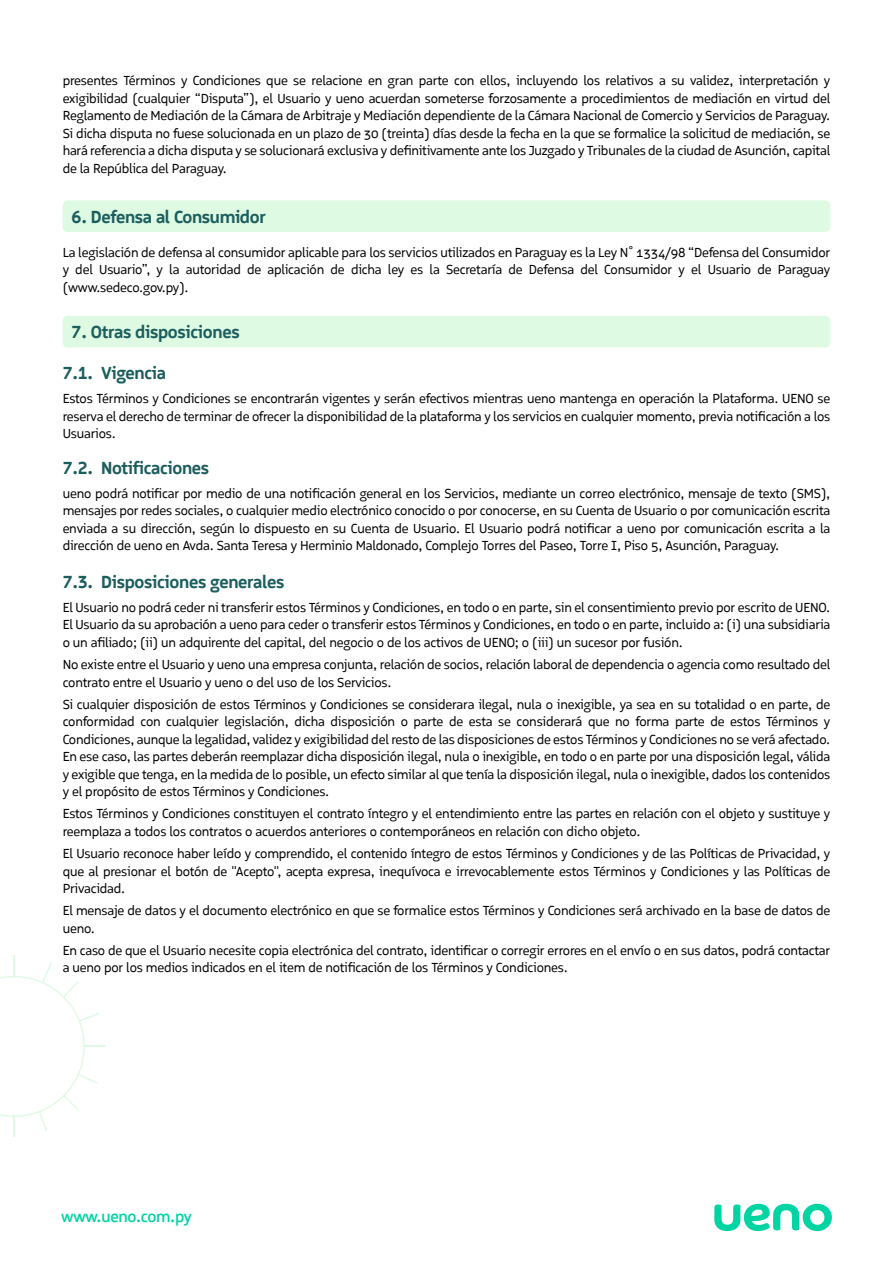
<style>
.page{position:relative;width:893px;height:1263px;background:#fff}
.page>*{position:absolute;margin:0;border:0;box-sizing:border-box;transform-origin:0 0}
.t1{font:700 18px "Logical";letter-spacing:-.015em;color:#1c5e5e}
.t2{font:500 16.5px "Logical";letter-spacing:-.015em;color:#00d4a3}
.t3{font:13.5px/17.5px "Logical";letter-spacing:-.015em;color:#000;text-align:justify}
</style>
<div class="page">
<svg style="left:0;top:955px;width:105px;height:182px"></svg>
<svg style="left:714px;top:1204px;width:118px;height:27px"></svg>
<div style="left:63px;top:200px;width:767px;height:32px;background:#defae3;border-radius:5px"></div>
<div style="left:63px;top:316px;width:767px;height:32px;background:#defae3;border-radius:5px"></div>
<p class="t3" style="left:63px;top:72px;width:769px">presentes Términos y Condiciones que se relacione en gran parte con ellos, incluyendo los relativos a su validez, interpretación y exigibilidad (cualquier “Disputa”), el Usuario y ueno acuerdan someterse forzosamente a procedimientos de mediación en virtud del Reglamento de Mediación de la Cámara de Arbitraje y Mediación dependiente de la Cámara Nacional de Comercio y Servicios de Paraguay.<br>Si dicha disputa no fuese solucionada en un plazo de 30 (treinta) días desde la fecha en la que se formalice la solicitud de mediación, se hará referencia a dicha disputa y se solucionará exclusiva y definitivamente ante los Juzgado y Tribunales de la ciudad de Asunción, capital de la República del Paraguay.</p>
<h1 class="t1" style="left:72px;top:205px;width:196px">6. Defensa al Consumidor</h1>
<p class="t3" style="left:63px;top:243px;width:769px">La legislación de defensa al consumidor aplicable para los servicios utilizados en Paraguay es la Ley N° 1334/98 “Defensa del Consumidor y del Usuario”, y la autoridad de aplicación de dicha ley es la Secretaría de Defensa del Consumidor y el Usuario de Paraguay (www.sedeco.gov.py).</p>
<h1 class="t1" style="left:72px;top:321px;width:169px">7. Otras disposiciones</h1>
<h1 class="t1" style="left:63px;top:362px;width:105px">7.1. Vigencia</h1>
<p class="t3" style="left:63px;top:390px;width:769px">Estos Términos y Condiciones se encontrarán vigentes y serán efectivos mientras ueno mantenga en operación la Plataforma. UENO se reserva el derecho de terminar de ofrecer la disponibilidad de la plataforma y los servicios en cualquier momento, previa notificación a los Usuarios.</p>
<h1 class="t1" style="left:63px;top:456px;width:148px">7.2. Notificaciones</h1>
<p class="t3" style="left:63px;top:484px;width:769px">ueno podrá notificar por medio de una notificación general en los Servicios, mediante un correo electrónico, mensaje de texto (SMS), mensajes por redes sociales, o cualquier medio electrónico conocido o por conocerse, en su Cuenta de Usuario o por comunicación escrita enviada a su dirección, según lo dispuesto en su Cuenta de Usuario. El Usuario podrá notificar a ueno por comunicación escrita a la dirección de ueno en Avda. Santa Teresa y Herminio Maldonado, Complejo Torres del Paseo, Torre I, Piso 5, Asunción, Paraguay.</p>
<h1 class="t1" style="left:63px;top:571px;width:223px">7.3. Disposiciones generales</h1>
<p class="t3" style="left:63px;top:598px;width:769px">El Usuario no podrá ceder ni transferir estos Términos y Condiciones, en todo o en parte, sin el consentimiento previo por escrito de UENO.<br>El Usuario da su aprobación a ueno para ceder o transferir estos Términos y Condiciones, en todo o en parte, incluido a: (i) una subsidiaria o un afiliado; (ii) un adquirente del capital, del negocio o de los activos de UENO; o (iii) un sucesor por fusión.</p>
<p class="t3" style="left:63px;top:655px;width:769px">No existe entre el Usuario y ueno una empresa conjunta, relación de socios, relación laboral de dependencia o agencia como resultado del contrato entre el Usuario y ueno o del uso de los Servicios.</p>
<p class="t3" style="left:63px;top:695px;width:769px">Si cualquier disposición de estos Términos y Condiciones se considerara ilegal, nula o inexigible, ya sea en su totalidad o en parte, de conformidad con cualquier legislación, dicha disposición o parte de esta se considerará que no forma parte de estos Términos y Condiciones, aunque la legalidad, validez y exigibilidad del resto de las disposiciones de estos Términos y Condiciones no se verá afectado.<br>En ese caso, las partes deberán reemplazar dicha disposición ilegal, nula o inexigible, en todo o en parte por una disposición legal, válida y exigible que tenga, en la medida de lo posible, un efecto similar al que tenía la disposición ilegal, nula o inexigible, dados los contenidos y el propósito de estos Términos y Condiciones.</p>
<p class="t3" style="left:63px;top:805px;width:769px">Estos Términos y Condiciones constituyen el contrato íntegro y el entendimiento entre las partes en relación con el objeto y sustituye y reemplaza a todos los contratos o acuerdos anteriores o contemporáneos en relación con dicho objeto.</p>
<p class="t3" style="left:63px;top:844px;width:769px">El Usuario reconoce haber leído y comprendido, el contenido íntegro de estos Términos y Condiciones y de las Políticas de Privacidad, y que al presionar el botón de "Acepto", acepta expresa, inequívoca e irrevocablemente estos Términos y Condiciones y las Políticas de Privacidad.</p>
<p class="t3" style="left:63px;top:902px;width:769px">El mensaje de datos y el documento electrónico en que se formalice estos Términos y Condiciones será archivado en la base de datos de ueno.</p>
<p class="t3" style="left:63px;top:941px;width:769px">En caso de que el Usuario necesite copia electrónica del contrato, identificar o corregir errores en el envío o en sus datos, podrá contactar a ueno por los medios indicados en el item de notificación de los Términos y Condiciones.</p>
<p class="t2" style="left:61px;top:1206px;width:132px">www.ueno.com.py</p>
</div>
